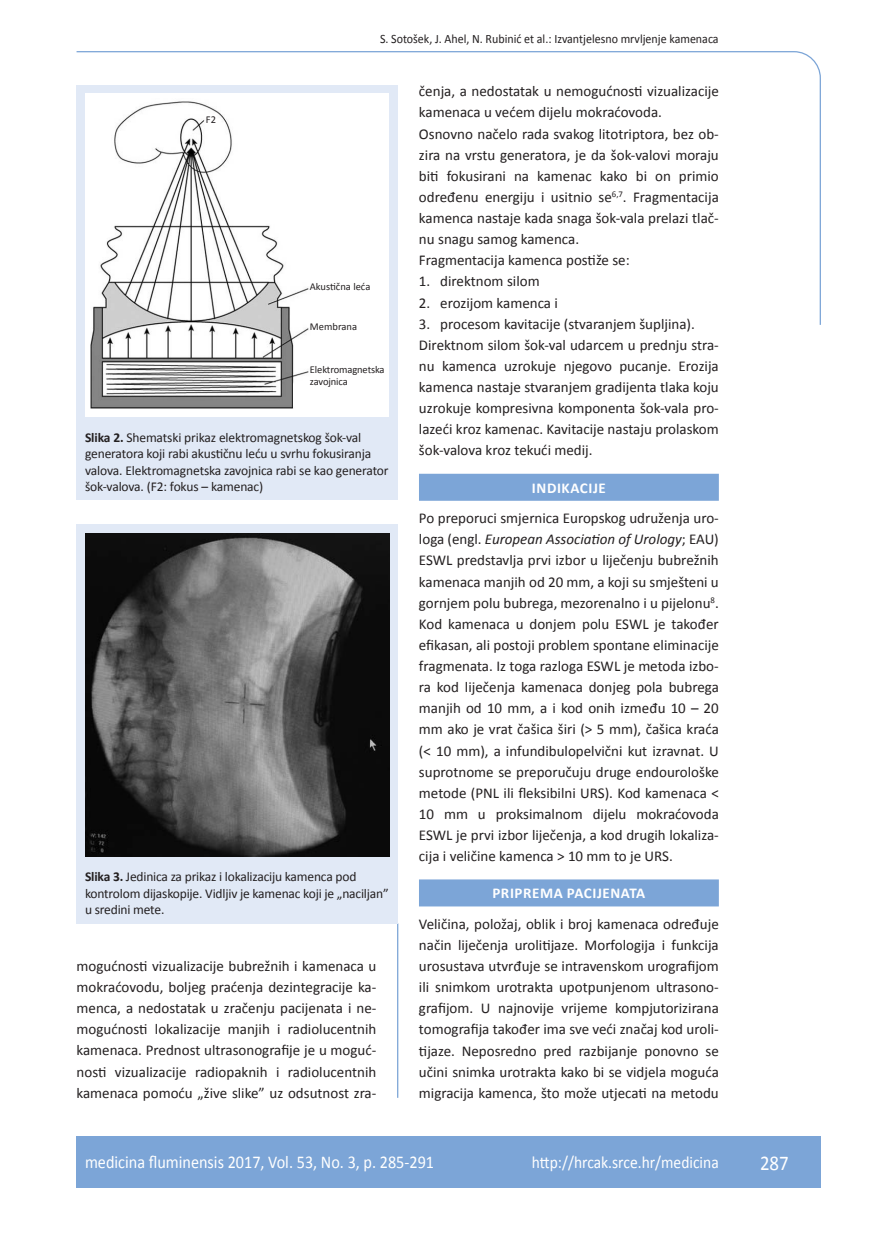
<style>
.page{position:relative;width:872px;height:1234px;background:#fff}
.page>*{position:absolute;margin:0;border:0;box-sizing:border-box;transform-origin:0 0}
.t1{font:21px "Calibri";color:#fff;scale:.9 1}
.t2{font:18px "Calibri";color:#fff;scale:.9 1}
.t3{font:17.25px "Calibri";color:#fff;scale:.9 1}
.t4{font:15px/21.1px "Calibri";color:#231f20;text-align:justify}
.t5{font:700 15px "Calibri";letter-spacing:.04em;color:#fff}
.t6{font:13.5px/16.5px "Calibri";letter-spacing:-.015em;color:#231f20}
.t7{font:12.75px "Calibri";color:#231f20;scale:.94 1}
.t8{font:10.5px/12px "Calibri";letter-spacing:-.01em;color:#231f20}
.s1{font-weight:700}
.s2{font-style:italic}
</style>
<div class="page">
<svg style="left:76px;top:51px;width:745px;height:275px"></svg>
<hr style="left:397px;top:923px;width:1px;height:174px;background:#7ca5d7">
<div style="left:77px;top:1135px;width:744px;height:51px;background:#7ca5d7"></div>
<div style="left:419px;top:473px;width:300px;height:27px;background:#7ca5d7"></div>
<div style="left:419px;top:879px;width:300px;height:27px;background:#7ca5d7"></div>
<div style="left:77px;top:85px;width:321px;height:415px;background:#e1e9f6"></div>
<div style="left:85px;top:94px;width:303px;height:322px;background:#fff"></div>
<img style="left:90px;top:101px;width:219px;height:308px">
<div style="left:77px;top:524px;width:321px;height:399px;background:#e1e9f6"></div>
<img style="left:85px;top:533px;width:304px;height:323px">
<p class="t7" style="left:380px;top:30px;width:362px">S. Sotošek, J. Ahel, N. Rubinić et al.: Izvantjelesno mrvljenje kamenaca</p>
<p class="t8" style="left:206px;top:113px;width:12px">F2</p>
<p class="t8" style="left:310px;top:279px;width:62px">Akustična leća</p>
<p class="t8" style="left:310px;top:320px;width:49px">Membrana</p>
<p class="t8" style="left:310px;top:363px;width:76px">Elektromagnetska zavojnica</p>
<p class="t6" style="left:85px;top:428px;width:305px"><span class="s1">Slika 2.</span> Shematski prikaz elektromagnetskog šok-val generatora koji rabi akustičnu leću u svrhu fokusiranja valova. Elektromagnetska zavojnica rabi se kao generator šok-valova. (F2: fokus – kamenac)</p>
<p class="t6" style="left:85px;top:867px;width:305px"><span class="s1">Slika 3.</span> Jedinica za prikaz i lokalizaciju kamenca pod kontrolom dijaskopije. Vidljiv je kamenac koji je „naciljan” u sredini mete.</p>
<p class="t4" style="left:77px;top:954px;width:301px">mogućnosti vizualizacije bubrežnih i kamenaca u mokraćovodu, boljeg praćenja dezintegracije ka&shy;menca, a nedostatak u zračenju pacijenata i ne&shy;mogućnosti lokalizacije manjih i radiolucentnih kamenaca. Prednost ultrasonografije je u moguć&shy;nosti vizualizacije radiopaknih i radiolucentnih kamenaca pomoću „žive slike” uz odsutnost zra-</p>
<p class="t4" style="left:419px;top:80px;width:301px;text-align:left">čenja, a nedostatak u nemogućnosti vizualizacije kamenaca u većem dijelu mokraćovoda.<br>Osnovno načelo rada svakog litotriptora, bez ob&shy;zira na vrstu generatora, je da šok-valovi moraju biti fokusirani na kamenac kako bi on primio određenu energiju i usitnio se<sup>6,7</sup>. Fragmentacija kamenca nastaje kada snaga šok-vala prelazi tlač&shy;nu snagu samog kamenca.<br>Fragmentacija kamenca postiže se:</p>
<p class="t4" style="left:419px;top:270px;width:122px">1. direktnom silom</p>
<p class="t4" style="left:419px;top:291px;width:140px">2. erozijom kamenca i</p>
<p class="t4" style="left:419px;top:312px;width:301px;text-align:left">3. procesom kavitacije (stvaranjem šupljina).<br>Direktnom silom šok-val udarcem u prednju stra&shy;nu kamenca uzrokuje njegovo pucanje. Erozija kamenca nastaje stvaranjem gradijenta tlaka koju uzrokuje kompresivna komponenta šok-vala pro&shy;lazeći kroz kamenac. Kavitacije nastaju prolaskom šok-valova kroz tekući medij.</p>
<p class="t5" style="left:532px;top:478px;width:75px">INDIKACIJE</p>
<p class="t4" style="left:419px;top:507px;width:301px">Po preporuci smjernica Europskog udruženja uro&shy;loga (engl. <span class="s2">European Association of Urology</span>; EAU)<br>ESWL predstavlja prvi izbor u liječenju bubrežnih kamenaca manjih od 20 mm, a koji su smješteni u gornjem polu bubrega, mezorenalno i u pijelonu<sup>8</sup>.<br>Kod kamenaca u donjem polu ESWL je također efikasan, ali postoji problem spontane eliminacije fragmenata. Iz toga razloga ESWL je metoda izbo&shy;ra kod liječenja kamenaca donjeg pola bubrega manjih od 10 mm, a i kod onih između 10 – 20 mm ako je vrat čašica širi (&gt; 5 mm), čašica kraća (&lt; 10 mm), a infundibulopelvični kut izravnat. U suprotnome se preporučuju druge endourološke metode (PNL ili fleksibilni URS). Kod kamenaca &lt; 10 mm u proksimalnom dijelu mokraćovoda ESWL je prvi izbor liječenja, a kod drugih lokaliza&shy;cija i veličine kamenca &gt; 10 mm to je URS.</p>
<p class="t5" style="left:492px;top:883px;width:154px">PRIPREMA PACIJENATA</p>
<p class="t4" style="left:419px;top:912px;width:301px">Veličina, položaj, oblik i broj kamenaca određuje način liječenja urolitijaze. Morfologija i funkcija urosustava utvrđuje se intravenskom urografijom ili snimkom urotrakta upotpunjenom ultrasono&shy;grafijom. U najnovije vrijeme kompjutorizirana tomografija također ima sve veći značaj kod uroli&shy;tijaze. Neposredno pred razbijanje ponovno se učini snimka urotrakta kako bi se vidjela moguća migracija kamenca, što može utjecati na metodu</p>
<p class="t2" style="left:85px;top:1150px;width:389px">medicina fluminensis 2017, Vol. 53, No. 3, p. 285-291</p>
<p class="t3" style="left:532px;top:1151px;width:209px">http://hrcak.srce.hr/medicina</p>
<h1 class="t1" style="left:760px;top:1149px;width:33px">287</h1>
</div>
